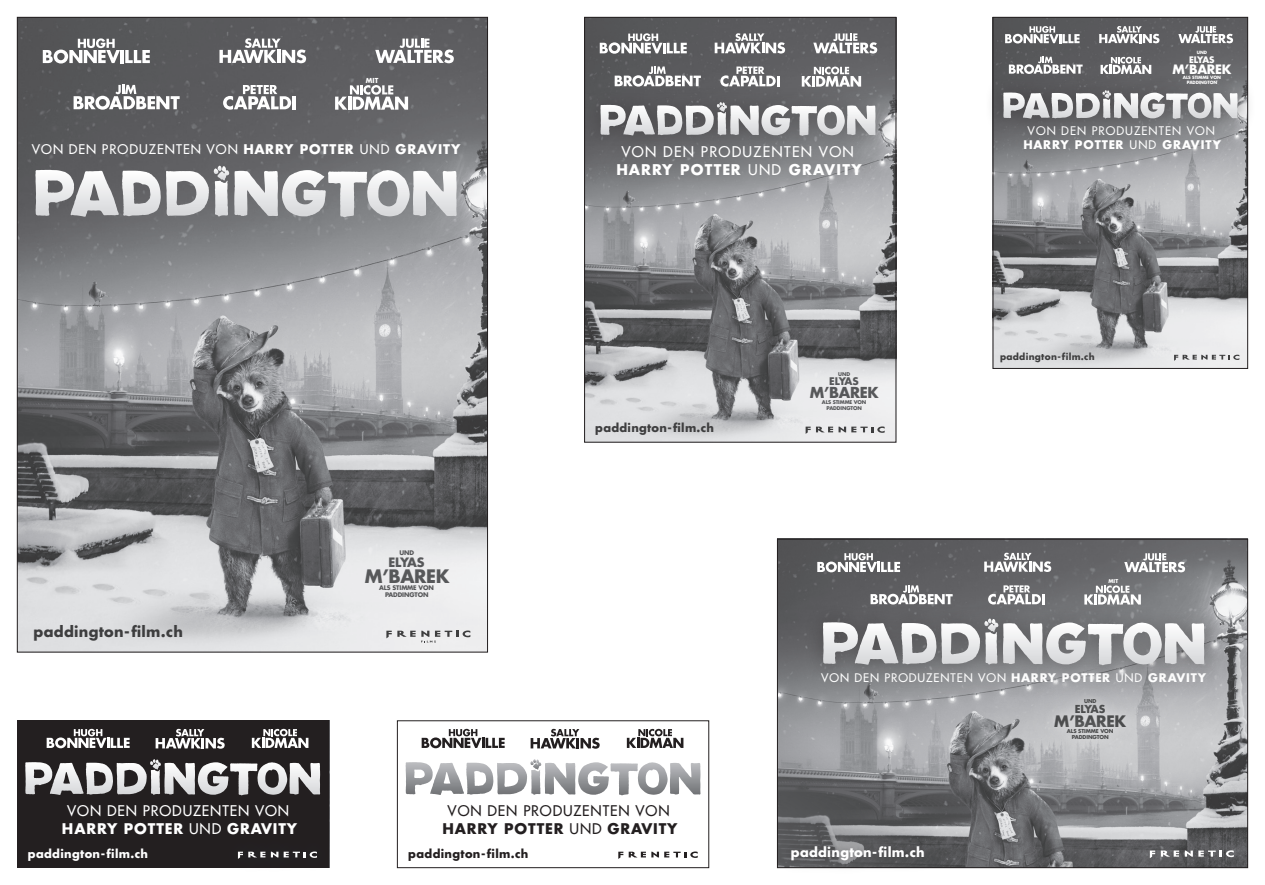
<style>
.page{position:relative;width:1265px;height:885px;background:#fff}
.page>*{position:absolute;margin:0;border:0;box-sizing:border-box;transform-origin:0 0}
.t1{font:700 18px "Futura";letter-spacing:-.02em;color:#57585a}
.t2{font:700 15.4px "Futura";letter-spacing:-.02em;color:#4b4c4d}
.t3{font:700 14.8px "Futura";letter-spacing:-.02em;color:#57585a}
.t4{font:14.4px/18px "Futura";letter-spacing:.075em;color:#fff}
.t5{font:14.4px/18px "Futura";letter-spacing:.06em;color:#231f20}
.t6{font:700 14.4px "Futura";letter-spacing:.02em;color:#3e3e3f}
.t7{font:700 14.4px "Futura";letter-spacing:.06em;color:#231f20}
.t8{font:700 14.4px "Futura";letter-spacing:.06em;color:#fff}
.t9{font:700 14.4px "Futura";letter-spacing:.09em;color:#fff}
.t10{font:13px "Futura";letter-spacing:.08em;color:#fff}
.t11{font:700 13px "Futura";letter-spacing:.02em;color:#fff}
.t12{font:700 13px "Futura";letter-spacing:.08em;color:#fff}
.t13{font:700 12.6px "Futura";letter-spacing:-.02em;color:#fff}
.t14{font:700 12.6px "Futura";letter-spacing:-.065em;color:#57585a}
.t15{font:11.6px/14px "Futura";letter-spacing:.085em;color:#fff}
.t16{font:700 11.6px "Futura";letter-spacing:.08em;color:#fff}
.t17{font:700 11.4px "Futura";letter-spacing:.03em;color:#231f20}
.t18{font:700 11.4px "Futura";letter-spacing:.025em;color:#3e3e3f}
.t19{font:700 11.4px "Futura";letter-spacing:.03em;color:#fff}
.t20{font:700 10.6px "Futura";letter-spacing:-.065em;color:#4b4c4d}
.t21{font:700 10.2px "Futura";letter-spacing:-.065em;color:#57585a}
.t22{font:700 9px "Futura";letter-spacing:.03em;color:#3e3e3f}
.t23{font:700 8.8px "Futura";letter-spacing:-.065em;color:#fff}
.t24{font:700 6.8px "Futura";color:#fff}
.t25{font:700 6.2px/7.4px "Futura";letter-spacing:-.02em;color:#57585a;text-align:center}
.t26{font:700 5.2px/6.4px "Futura";letter-spacing:-.02em;color:#4b4c4d;text-align:center}
.t27{font:700 5.2px "Futura";color:#fff}
.t28{font:700 5px/6px "Futura";letter-spacing:-.02em;color:#57585a;text-align:center}
.t29{font:700 4.4px/5.2px "Futura";letter-spacing:-.02em;color:#fff;text-align:center}
.s1{font-weight:700}
</style>
<div class="page">
<img style="left:19px;top:19px;width:467px;height:631px">
<img style="left:586px;top:19px;width:308px;height:421px">
<div style="left:17px;top:720px;width:312px;height:147px;background:#231f20"></div>
<svg style="left:618px;top:851px;width:79px;height:7px"></svg>
<svg style="left:35px;top:166px;width:421px;height:51px"></svg>
<svg style="left:405px;top:759px;width:295px;height:36px"></svg>
<svg style="left:25px;top:759px;width:295px;height:36px"></svg>
<svg style="left:43px;top:38px;width:107px;height:25px"></svg>
<svg style="left:219px;top:38px;width:87px;height:25px"></svg>
<svg style="left:375px;top:39px;width:79px;height:24px"></svg>
<svg style="left:74px;top:85px;width:106px;height:25px"></svg>
<svg style="left:223px;top:85px;width:68px;height:25px"></svg>
<hr style="left:292px;top:96px;width:4px;height:13px;background:#fff">
<svg style="left:335px;top:85px;width:73px;height:25px"></svg>
<svg style="left:386px;top:630px;width:29px;height:8px"></svg>
<svg style="left:421px;top:630px;width:49px;height:12px"></svg>
<svg style="left:805px;top:426px;width:79px;height:8px"></svg>
<svg style="left:599px;top:33px;width:87px;height:21px"></svg>
<svg style="left:714px;top:33px;width:71px;height:21px"></svg>
<svg style="left:530px;top:728px;width:69px;height:20px"></svg>
<svg style="left:156px;top:728px;width:69px;height:20px"></svg>
<svg style="left:813px;top:33px;width:64px;height:21px"></svg>
<svg style="left:421px;top:728px;width:83px;height:20px"></svg>
<svg style="left:47px;top:728px;width:83px;height:20px"></svg>
<svg style="left:614px;top:66px;width:86px;height:19px"></svg>
<svg style="left:720px;top:66px;width:59px;height:19px"></svg>
<svg style="left:801px;top:67px;width:60px;height:18px"></svg>
<svg style="left:626px;top:728px;width:57px;height:19px"></svg>
<svg style="left:252px;top:728px;width:56px;height:19px"></svg>
<div style="left:581px;top:85px;width:313px;height:69px;background:#231f20;opacity:.4"></div>
<svg style="left:600px;top:102px;width:275px;height:25px"></svg>
<div style="left:220px;top:833px;width:40px;height:41px;background:#5281a3;opacity:.4"></div>
<div style="left:242px;top:833px;width:41px;height:41px;background:#5281a3;opacity:.4"></div>
<svg style="left:238px;top:851px;width:15px;height:7px"></svg>
<div style="left:253px;top:833px;width:43px;height:41px;background:#5281a3;opacity:.4"></div>
<div style="left:266px;top:833px;width:40px;height:41px;background:#5281a3;opacity:.4"></div>
<div style="left:292px;top:833px;width:42px;height:42px;background:#5281a3;opacity:.4"></div>
<svg style="left:271px;top:851px;width:46px;height:6px"></svg>
<img style="left:994px;top:19px;width:251px;height:348px">
<div style="left:1005px;top:108px;width:232px;height:59px;background:#231f20;opacity:.3"></div>
<div style="left:984px;top:73px;width:272px;height:64px;background:#231f20;opacity:.5"></div>
<svg style="left:1003px;top:90px;width:234px;height:29px"></svg>
<svg style="left:1173px;top:354px;width:66px;height:7px"></svg>
<svg style="left:1005px;top:26px;width:74px;height:17px"></svg>
<svg style="left:1099px;top:26px;width:60px;height:17px"></svg>
<svg style="left:1178px;top:26px;width:54px;height:17px"></svg>
<svg style="left:1008px;top:57px;width:74px;height:17px"></svg>
<div style="left:599px;top:127px;width:279px;height:66px;background:#231f20;opacity:.3"></div>
<svg style="left:1100px;top:57px;width:51px;height:17px"></svg>
<img style="left:1097px;top:541px;width:148px;height:324px">
<img style="left:779px;top:541px;width:318px;height:324px">
<svg style="left:779px;top:720px;width:233px;height:145px;background:#7e7f82"></svg>
<svg style="left:817px;top:553px;width:83px;height:19px"></svg>
<svg style="left:984px;top:552px;width:67px;height:20px"></svg>
<svg style="left:1124px;top:553px;width:60px;height:19px"></svg>
<svg style="left:870px;top:585px;width:82px;height:16px"></svg>
<svg style="left:1084px;top:585px;width:56px;height:16px"></svg>
<div style="left:804px;top:654px;width:418px;height:46px;background:#231f20;opacity:.3"></div>
<div style="left:804px;top:601px;width:419px;height:82px;background:#231f20;opacity:.4"></div>
<svg style="left:822px;top:618px;width:382px;height:47px"></svg>
<svg style="left:1149px;top:850px;width:29px;height:8px"></svg>
<svg style="left:1184px;top:850px;width:8px;height:6px"></svg>
<svg style="left:1198px;top:850px;width:35px;height:7px"></svg>
<div style="left:773px;top:827px;width:169px;height:50px;background:#231f20;opacity:.3"></div>
<div style="left:784px;top:839px;width:146px;height:27px;background:#231f20;opacity:.24"></div>
<svg style="left:988px;top:585px;width:56px;height:19px"></svg>
<div style="left:1005px;top:649px;width:168px;height:142px;background:#fff;opacity:.4"></div>
<div style="left:1042px;top:692px;width:95px;height:47px;background:#fff;opacity:.6"></div>
<div style="left:1072px;top:686px;width:36px;height:29px;background:#fff;opacity:.6"></div>
<div style="left:1055px;top:716px;width:70px;height:35px;background:#cfd0d1"></div>
<div style="left:777px;top:539px;width:470px;height:328px;border:1px solid #231f20"></div>
<div style="left:992px;top:17px;width:255px;height:352px;border:1px solid #231f20"></div>
<div style="left:584px;top:17px;width:312px;height:425px;border:1px solid #231f20"></div>
<p class="t24" style="left:366px;top:76px;width:14px">MIT</p>
<p class="t10" style="left:32px;top:141px;width:339px">VON DEN PRODUZENTEN VON <span class="s1">HARRY POTTER</span> UND</p>
<p class="t12" style="left:395px;top:140px;width:67px">GRAVITY</p>
<p class="t6" style="left:34px;top:621px;width:151px">paddington-film.ch</p>
<p class="t25" style="left:399px;top:549px;width:16px">UND</p>
<p class="t25" style="left:379px;top:583px;width:56px">ALS STIMME VON<br>PADDINGTON</p>
<p class="t14" style="left:388px;top:553px;width:37px">ELYAS</p>
<p class="t1" style="left:364px;top:563px;width:86px">M’BAREK</p>
<p class="t4" style="left:616px;top:142px;width:239px;text-indent:5px">VON DEN PRODUZENTEN VON<br><span class="s1">HARRY POTTER</span> UND</p>
<p class="t9" style="left:788px;top:159px;width:74px">GRAVITY</p>
<p class="t18" style="left:595px;top:419px;width:120px">paddington-film.ch</p>
<p class="t28" style="left:838px;top:370px;width:13px">UND</p>
<p class="t28" style="left:821px;top:399px;width:46px">ALS STIMME VON<br>PADDINGTON</p>
<p class="t21" style="left:829px;top:374px;width:31px">ELYAS</p>
<p class="t3" style="left:809px;top:382px;width:70px">M’BAREK</p>
<p class="t29" style="left:1196px;top:50px;width:12px">UND</p>
<p class="t29" style="left:1182px;top:74px;width:40px">ALS STIMME VON<br>PADDINGTON</p>
<p class="t23" style="left:1189px;top:53px;width:27px">ELYAS</p>
<p class="t13" style="left:1172px;top:60px;width:60px">M’BAREK</p>
<p class="t15" style="left:1023px;top:123px;width:193px;text-indent:4px">VON DEN PRODUZENTEN VON<br><span class="s1">HARRY POTTER</span> UND</p>
<p class="t16" style="left:1162px;top:136px;width:60px">GRAVITY</p>
<p class="t22" style="left:999px;top:350px;width:96px">paddington-film.ch</p>
<p class="t27" style="left:1108px;top:577px;width:11px">MIT</p>
<p class="t15" style="left:821px;top:670px;width:304px">VON DEN PRODUZENTEN VON <span class="s1">HARRY POTTER</span> UND</p>
<p class="t16" style="left:1147px;top:669px;width:60px">GRAVITY</p>
<p class="t26" style="left:1083px;top:697px;width:14px">UND</p>
<p class="t26" style="left:1066px;top:727px;width:48px">ALS STIMME VON<br>PADDINGTON</p>
<p class="t20" style="left:1074px;top:702px;width:32px">ELYAS</p>
<p class="t2" style="left:1054px;top:710px;width:74px">M’BAREK</p>
<p class="t4" style="left:62px;top:801px;width:229px;text-indent:5px">VON DEN PRODUZENTEN VON<br><span class="s1">HARRY POTTER</span> UND</p>
<p class="t8" style="left:227px;top:818px;width:71px">GRAVITY</p>
<p class="t5" style="left:442px;top:801px;width:229px;text-indent:5px">VON DEN PRODUZENTEN VON<br><span class="s1">HARRY POTTER</span> UND</p>
<p class="t7" style="left:607px;top:818px;width:71px">GRAVITY</p>
<p class="t19" style="left:28px;top:845px;width:122px">paddington-film.ch</p>
<p class="t17" style="left:408px;top:845px;width:122px">paddington-film.ch</p>
<p class="t11" style="left:790px;top:842px;width:135px">paddington-film.ch</p>
</div>
